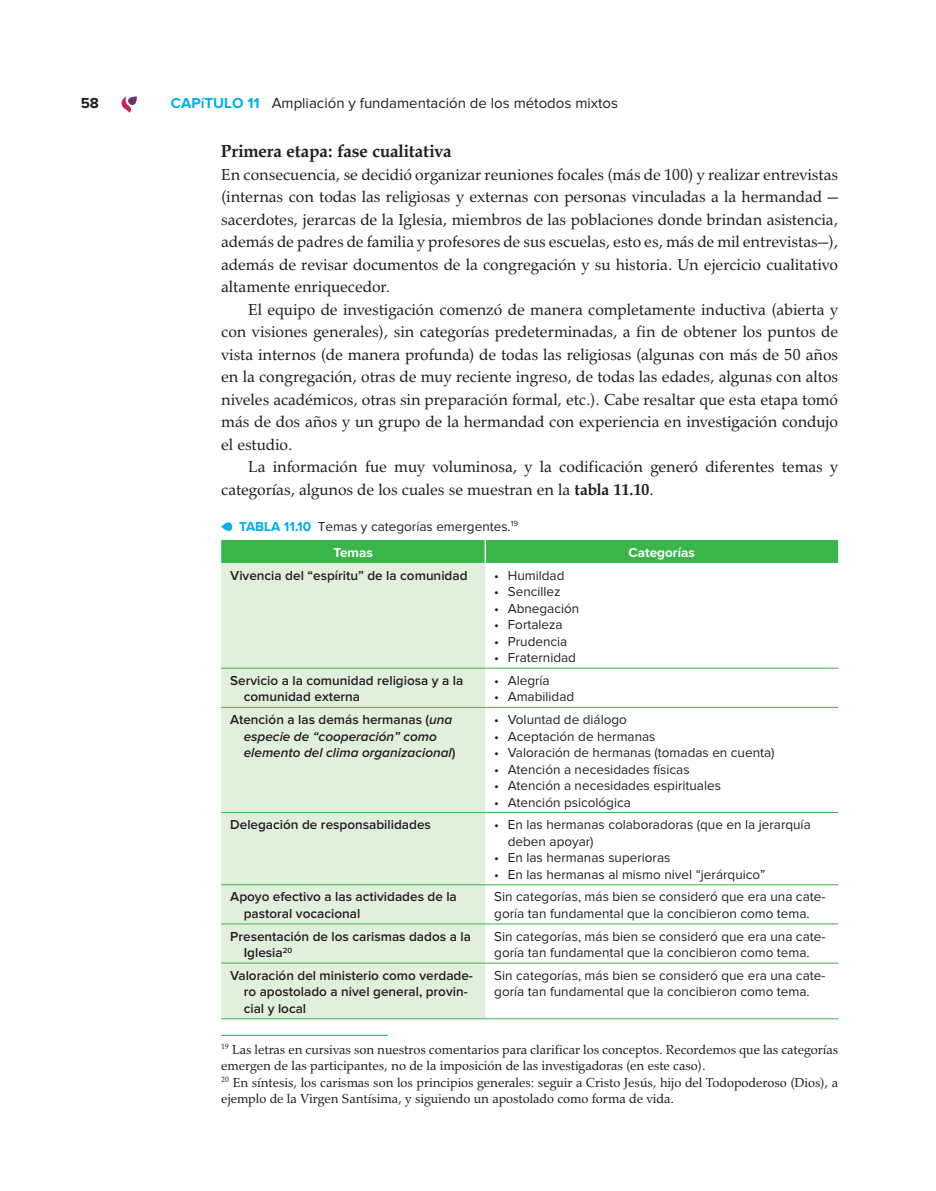
<style>
.page{position:relative;width:936px;height:1191px;background:#fff}
.page>*{position:absolute;margin:0;border:0;box-sizing:border-box;transform-origin:0 0}
.t1{font:700 18px "URW Palladio TOT";color:#231f20}
.t2{font:16.5px/22.5px "URW Palladio TOT";color:#231f20;text-align:justify}
.t3{font:15px "Proxima Nova";color:#231f20}
.t4{font:700 15px "Proxima Nova";color:#231f20}
.t5{font:13.5px/16.5px "Proxima Nova";color:#231f20}
.t6{font:13.5px/16.5px "URW Palladio TOT";color:#231f20}
.t7{font:600 13.5px/16.5px "Proxima Nova";color:#231f20}
.t8{font:italic 600 13.5px/16.5px "Proxima Nova";color:#231f20}
.t9{font:700 13.5px "Proxima Nova";color:#fff}
.s1{font-weight:700;color:#00aeef}
.s2{font-weight:700}
.s3{font-weight:700;color:#fff}
.s4{font-style:normal}
</style>
<div class="page">
<svg style="left:121px;top:96px;width:16px;height:17px"></svg>
<div style="left:221px;top:563px;width:264px;height:455px;background:#e1efdd"></div>
<hr style="left:221px;top:668px;width:264px;height:1px;background:#3ab54a">
<hr style="left:485px;top:668px;width:353px;height:1px;background:#3ab54a">
<hr style="left:221px;top:707px;width:264px;height:1px;background:#3ab54a">
<hr style="left:485px;top:707px;width:353px;height:1px;background:#3ab54a">
<hr style="left:221px;top:812px;width:264px;height:1px;background:#3ab54a">
<hr style="left:485px;top:812px;width:353px;height:1px;background:#3ab54a">
<hr style="left:221px;top:884px;width:264px;height:1px;background:#3ab54a">
<hr style="left:485px;top:884px;width:353px;height:1px;background:#3ab54a">
<hr style="left:221px;top:923px;width:264px;height:1px;background:#3ab54a">
<hr style="left:485px;top:923px;width:353px;height:1px;background:#3ab54a">
<hr style="left:221px;top:962px;width:264px;height:1px;background:#3ab54a">
<hr style="left:485px;top:962px;width:353px;height:1px;background:#3ab54a">
<hr style="left:221px;top:1018px;width:264px;height:1px;background:#3ab54a">
<hr style="left:485px;top:1018px;width:353px;height:1px;background:#3ab54a">
<svg style="left:221px;top:522px;width:617px;height:41px"></svg>
<hr style="left:221px;top:1034px;width:167px;height:2px;background:#00aeef">
<p class="t4" style="left:81px;top:96px;width:20px">58</p>
<p class="t3" style="left:171px;top:96px;width:449px"><span class="s1">CAPíTULO 11</span> Ampliación y fundamentación de los métodos mixtos</p>
<p class="t1" style="left:221px;top:140px;width:232px">Primera etapa: fase cualitativa</p>
<p class="t2" style="left:221px;top:163px;width:618px">En consecuencia, se decidió organizar reuniones focales (más de 100) y realizar entrevistas (internas con todas las religiosas y externas con personas vinculadas a la hermandad — sacerdotes, jerarcas de la Iglesia, miembros de las poblaciones donde brindan asistencia, además de padres de familia y profesores de sus escuelas, esto es, más de mil entrevistas—), además de revisar documentos de la congregación y su historia. Un ejercicio cualitativo altamente enriquecedor.</p>
<p class="t2" style="left:221px;top:298px;width:618px;text-indent:27px">El equipo de investigación comenzó de manera completamente inductiva (abierta y con visiones generales), sin categorías predeterminadas, a fin de obtener los puntos de vista internos (de manera profunda) de todas las religiosas (algunas con más de 50 años en la congregación, otras de muy reciente ingreso, de todas las edades, algunas con altos niveles académicos, otras sin preparación formal, etc.). Cabe resaltar que esta etapa tomó más de dos años y un grupo de la hermandad con experiencia en investigación condujo el estudio.</p>
<p class="t2" style="left:221px;top:456px;width:618px;text-indent:27px">La información fue muy voluminosa, y la codificación generó diferentes temas y categorías, algunos de los cuales se muestran en la <span class="s2">tabla 11.10</span>.</p>
<p class="t5" style="left:333px;top:514px;width:186px;line-height:25.7px;text-indent:-95px"><span class="s1">TABLA 11.10</span> Temas y categorías emergentes.<sup>19<br></sup><span class="s3">Temas</span></p>
<p class="t9" style="left:628px;top:546px;width:68px">Categorías</p>
<p class="t7" style="left:230px;top:567px;width:239px">Vivencia del “espíritu” de la comunidad</p>
<p class="t5" style="left:494px;top:567px;width:72px">• Humildad</p>
<p class="t5" style="left:494px;top:584px;width:68px">• Sencillez</p>
<p class="t5" style="left:494px;top:600px;width:86px">• Abnegación</p>
<p class="t5" style="left:494px;top:617px;width:70px">• Fortaleza</p>
<p class="t5" style="left:494px;top:633px;width:74px">• Prudencia</p>
<p class="t5" style="left:494px;top:650px;width:83px">• Fraternidad</p>
<p class="t7" style="left:244px;top:672px;width:221px;text-indent:-14px">Servicio a la comunidad religiosa y a la comunidad externa</p>
<p class="t5" style="left:494px;top:672px;width:57px">• Alegría</p>
<p class="t5" style="left:494px;top:689px;width:81px">• Amabilidad</p>
<p class="t8" style="left:244px;top:712px;width:213px;text-indent:-14px"><span class="s4">Atención a las demás hermanas (</span>una especie de “cooperación” como elemento del clima organizacional<span class="s4">)</span></p>
<p class="t5" style="left:494px;top:712px;width:134px">• Voluntad de diálogo</p>
<p class="t5" style="left:494px;top:728px;width:163px">• Aceptación de hermanas</p>
<p class="t5" style="left:494px;top:745px;width:282px">• Valoración de hermanas (tomadas en cuenta)</p>
<p class="t5" style="left:494px;top:761px;width:197px">• Atención a necesidades físicas</p>
<p class="t5" style="left:494px;top:778px;width:228px">• Atención a necesidades espirituales</p>
<p class="t5" style="left:494px;top:794px;width:138px">• Atención psicológica</p>
<p class="t7" style="left:230px;top:817px;width:202px">Delegación de responsabilidades</p>
<p class="t5" style="left:508px;top:817px;width:304px;text-indent:-14px">• En las hermanas colaboradoras (que en la jerarquía deben apoyar)</p>
<p class="t5" style="left:494px;top:850px;width:178px">• En las hermanas superioras</p>
<p class="t5" style="left:494px;top:866px;width:272px">• En las hermanas al mismo nivel “jerárquico”</p>
<p class="t7" style="left:244px;top:889px;width:215px;text-indent:-14px">Apoyo efectivo a las actividades de la pastoral vocacional</p>
<p class="t5" style="left:494px;top:889px;width:332px">Sin categorías, más bien se consideró que era una cate&shy;goría tan fundamental que la concibieron como tema.</p>
<p class="t7" style="left:244px;top:928px;width:229px;text-indent:-14px">Presentación de los carismas dados a la<br>Iglesia<sup>20</sup></p>
<p class="t5" style="left:494px;top:928px;width:332px">Sin categorías, más bien se consideró que era una cate&shy;goría tan fundamental que la concibieron como tema.</p>
<p class="t7" style="left:244px;top:967px;width:231px;text-indent:-14px">Valoración del ministerio como verdade&shy;ro apostolado a nivel general, provin&shy;cial y local</p>
<p class="t5" style="left:494px;top:967px;width:332px">Sin categorías, más bien se consideró que era una cate&shy;goría tan fundamental que la concibieron como tema.</p>
<p class="t6" style="left:221px;top:1041px;width:618px"><sup>19</sup> Las letras en cursivas son nuestros comentarios para clarificar los conceptos. Recordemos que las categorías emergen de las participantes, no de la imposición de las investigadoras (en este caso).<br><sup>20</sup> En síntesis, los carismas son los principios generales: seguir a Cristo Jesús, hijo del Todopoderoso (Dios), a ejemplo de la Virgen Santísima, y siguiendo un apostolado como forma de vida.</p>
</div>
